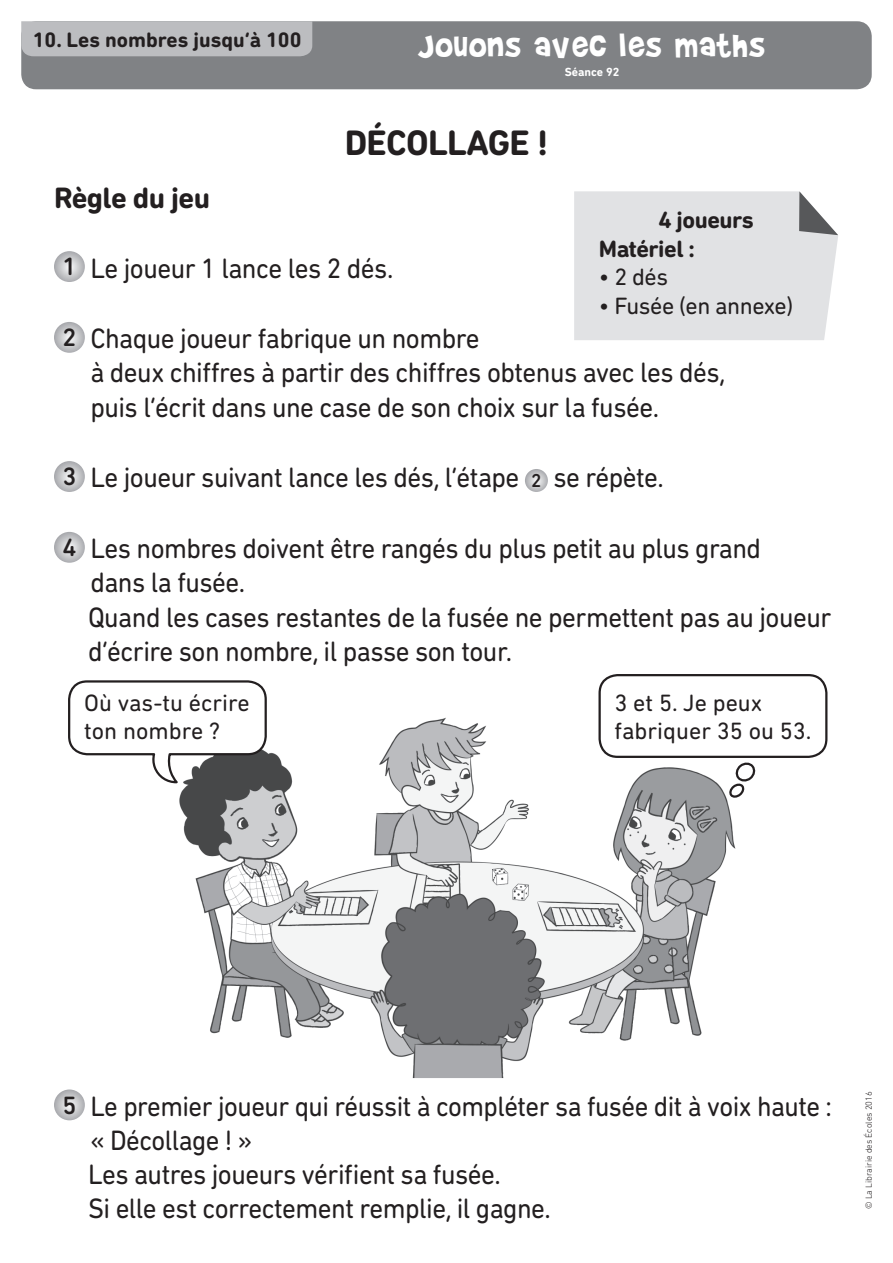
<style>
.page{position:relative;width:893px;height:1263px;background:#fff}
.page>*{position:absolute;margin:0;border:0;box-sizing:border-box;transform-origin:0 0}
.t1{font:37.5px "Brady Bunch Remastered";letter-spacing:.04em;color:#fff}
.t2{font:700 36px "DIN Next Rounded LT Pro";letter-spacing:-.02em;color:#231f20}
.t3{font:700 30px "DIN Next Rounded LT Pro";color:#231f20}
.t4{font:28.5px/34.2px "DIN Next Rounded LT Pro";letter-spacing:-.02em;color:#231f20;scale:.95 1}
.t5{font:28.5px/34.2px "DIN Next Rounded LT Pro";letter-spacing:-.02em;color:#231f20;scale:.94 1}
.t6{font:24px/28.8px "DIN Next Rounded LT Pro";color:#231f20}
.t7{font:700 24px/28.8px "DIN Next Rounded LT Pro";letter-spacing:-.02em;color:#231f20}
.t8{font:24px "DIN Next Rounded LT Pro";letter-spacing:-.02em;color:#231f20}
.t9{font:700 21.3px "DIN Next Rounded LT Pro";color:#231f20}
.t10{font:700 12px "DIN Next Rounded LT Pro";color:#fff}
.t11{font:300 9px "DIN Next Rounded LT Pro";color:#231f20}
.s1{font-weight:500;font-size:25.5px}
.s2{font-weight:500;font-size:19.05px}
</style>
<div class="page">
<div style="left:21px;top:21px;width:851px;height:68px;background:#808285;border-radius:15px"></div>
<img style="left:179px;top:717px;width:577px;height:362px">
<div style="left:21px;top:21px;width:291px;height:35px;background:#bcbdc0"></div>
<svg style="left:54px;top:251px;width:31px;height:31px"></svg>
<svg style="left:54px;top:322px;width:31px;height:31px"></svg>
<svg style="left:54px;top:461px;width:31px;height:31px"></svg>
<svg style="left:525px;top:469px;width:23px;height:23px"></svg>
<svg style="left:54px;top:532px;width:31px;height:31px"></svg>
<svg style="left:54px;top:1089px;width:31px;height:31px"></svg>
<div style="left:574px;top:191px;width:264px;height:149px;background:#e1e2e4"></div>
<svg style="left:68px;top:680px;width:200px;height:104px"></svg>
<svg style="left:727px;top:760px;width:28px;height:40px"></svg>
<div style="left:600px;top:675px;width:226px;height:82px;background:#fff;border-radius:18px"></div>
<div style="left:598px;top:674px;width:229px;height:84px;border:2px solid #231f20;border-radius:18px"></div>
<p class="t9" style="left:33px;top:27px;width:270px">10. Les nombres jusqu’à 100</p>
<h1 class="t1" style="left:419px;top:26px;width:347px">Jouons avec les maths</h1>
<p class="t10" style="left:565px;top:64px;width:56px">Séance 92</p>
<p class="t2" style="left:345px;top:121px;width:205px">Décollage !</p>
<p class="t3" style="left:54px;top:180px;width:158px">Règle du jeu</p>
<p class="t4" style="left:62px;top:250px;width:350px"><span class="s1">1</span> Le joueur 1 lance les 2 dés.</p>
<p class="t7" style="left:599px;top:205px;width:157px;text-indent:60px">4 joueurs<br>Matériel :</p>
<p class="t6" style="left:599px;top:263px;width:71px">• 2 dés</p>
<p class="t8" style="left:599px;top:292px;width:196px">• Fusée (en annexe)</p>
<p class="t4" style="left:90px;top:321px;width:670px;text-indent:-28px"><span class="s1">2</span> Chaque joueur fabrique un nombre<br>à deux chiffres à partir des chiffres obtenus avec les dés, puis l’écrit dans une case de son choix sur la fusée.</p>
<p class="t4" style="left:62px;top:460px;width:635px"><span class="s1">3</span> Le joueur suivant lance les dés, l’étape <span class="s2">2</span> se répète.</p>
<p class="t4" style="left:88px;top:531px;width:784px;text-indent:-26px"><span class="s1">4</span> Les nombres doivent être rangés du plus petit au plus grand<br>dans la fusée.<br>Quand les cases restantes de la fusée ne permettent pas au joueur d’écrire son nombre, il passe son tour.</p>
<p class="t6" style="left:84px;top:688px;width:167px">Où vas-tu écrire ton nombre ?</p>
<p class="t6" style="left:614px;top:688px;width:199px">3 et 5. Je peux fabriquer 35 ou 53.</p>
<p class="t5" style="left:88px;top:1089px;width:793px;text-indent:-26px"><span class="s1">5</span> Le premier joueur qui réussit à compléter sa fusée dit à voix haute : « Décollage ! »<br>Les autres joueurs vérifient sa fusée.<br>Si elle est correctement remplie, il gagne.</p>
<p class="t11" style="left:863px;top:1209px;width:119px;rotate:-90deg">© La Librairie des Écoles 2016</p>
</div>
